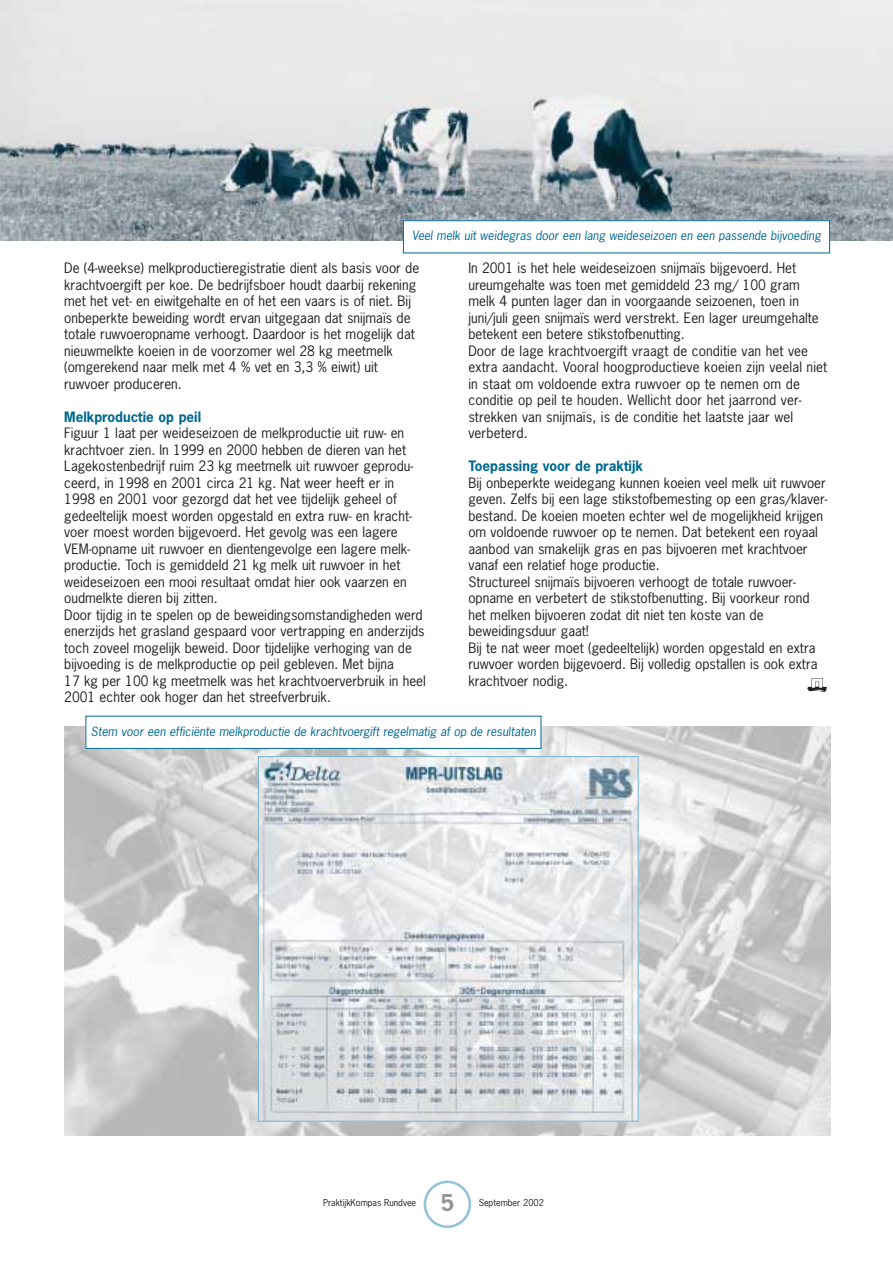
<style>
.page{position:relative;width:893px;height:1263px;background:#fff}
.page>*{position:absolute;margin:0;border:0;box-sizing:border-box;transform-origin:0 0}
.t1{font:700 21.75px "News Gothic";color:#939598}
.t2{font:13.5px/16.5px "News Gothic";color:#231f20}
.t3{font:700 13.5px "News Gothic";color:#00688f}
.t4{font:12px "News Gothic";color:#00688f}
.t5{font:9px "News Gothic";color:#231f20}
</style>
<div class="page">
<img style="left:64px;top:727px;width:766px;height:408px">
<img style="left:260px;top:758px;width:376px;height:362px">
<div style="left:258px;top:756px;width:380px;height:366px;border:1px solid #76b3ce"></div>
<svg style="left:807px;top:678px;width:20px;height:14px"></svg>
<svg style="left:423px;top:1181px;width:48px;height:47px"></svg>
<div style="left:86px;top:716px;width:455px;height:32px;background:#fff"></div>
<div style="left:85px;top:716px;width:456px;height:33px;border:1px solid #00688f"></div>
<img style="left:0;top:0;width:892px;height:240px">
<div style="left:403px;top:221px;width:426px;height:32px;background:#fff"></div>
<div style="left:403px;top:220px;width:427px;height:33px;border:1px solid #00688f"></div>
<p class="t4" style="left:412px;top:231px;width:412px">Veel melk uit weidegras door een lang weideseizoen en een passende bijvoeding</p>
<p class="t2" style="left:64px;top:261px;width:356px">De (4-weekse) melkproductieregistratie dient als basis voor de krachtvoergift per koe. De bedrijfsboer houdt daarbij rekening met het vet- en eiwitgehalte en of het een vaars is of niet. Bij onbeperkte beweiding wordt ervan uitgegaan dat snijmaïs de totale ruwvoeropname verhoogt. Daardoor is het mogelijk dat nieuwmelkte koeien in de voorzomer wel 28 kg meetmelk (omgerekend naar melk met 4 % vet en 3,3 % eiwit) uit ruwvoer produceren.</p>
<p class="t3" style="left:64px;top:411px;width:138px">Melkproductie op peil</p>
<p class="t2" style="left:64px;top:426px;width:363px">Figuur 1 laat per weideseizoen de melkproductie uit ruw- en krachtvoer zien. In 1999 en 2000 hebben de dieren van het Lagekostenbedrijf ruim 23 kg meetmelk uit ruwvoer geprodu&shy;ceerd, in 1998 en 2001 circa 21 kg. Nat weer heeft er in 1998 en 2001 voor gezorgd dat het vee tijdelijk geheel of gedeeltelijk moest worden opgestald en extra ruw- en kracht&shy;voer moest worden bijgevoerd. Het gevolg was een lagere VEM-opname uit ruwvoer en dientengevolge een lagere melk&shy;productie. Toch is gemiddeld 21 kg melk uit ruwvoer in het weideseizoen een mooi resultaat omdat hier ook vaarzen en oudmelkte dieren bij zitten.<br>Door tijdig in te spelen op de beweidingsomstandigheden werd enerzijds het grasland gespaard voor vertrapping en anderzijds toch zoveel mogelijk beweid. Door tijdelijke verhoging van de bijvoeding is de melkproductie op peil gebleven. Met bijna<br>17 kg per 100 kg meetmelk was het krachtvoerverbruik in heel 2001 echter ook hoger dan het streefverbruik.</p>
<p class="t2" style="left:468px;top:261px;width:360px">In 2001 is het hele weideseizoen snijmaïs bijgevoerd. Het ureumgehalte was toen met gemiddeld 23 mg/ 100 gram melk 4 punten lager dan in voorgaande seizoenen, toen in juni/juli geen snijmaïs werd verstrekt. Een lager ureumgehalte betekent een betere stikstofbenutting.<br>Door de lage krachtvoergift vraagt de conditie van het vee extra aandacht. Vooral hoogproductieve koeien zijn veelal niet in staat om voldoende extra ruwvoer op te nemen om de conditie op peil te houden. Wellicht door het jaarrond ver&shy;strekken van snijmaïs, is de conditie het laatste jaar wel verbeterd.</p>
<p class="t3" style="left:468px;top:461px;width:176px">Toepassing voor de praktijk</p>
<p class="t2" style="left:468px;top:476px;width:361px">Bij onbeperkte weidegang kunnen koeien veel melk uit ruwvoer geven. Zelfs bij een lage stikstofbemesting op een gras/klaver&shy;bestand. De koeien moeten echter wel de mogelijkheid krijgen om voldoende ruwvoer op te nemen. Dat betekent een royaal aanbod van smakelijk gras en pas bijvoeren met krachtvoer vanaf een relatief hoge productie.<br>Structureel snijmaïs bijvoeren verhoogt de totale ruwvoer&shy;opname en verbetert de stikstofbenutting. Bij voorkeur rond het melken bijvoeren zodat dit niet ten koste van de beweidingsduur gaat!<br>Bij te nat weer moet (gedeeltelijk) worden opgestald en extra ruwvoer worden bijgevoerd. Bij volledig opstallen is ook extra krachtvoer nodig.</p>
<p class="t4" style="left:91px;top:726px;width:448px">Stem voor een efficiënte melkproductie de krachtvoergift regelmatig af op de resultaten</p>
<h1 class="t1" style="left:440px;top:1194px;width:15px">5</h1>
<p class="t5" style="left:323px;top:1199px;width:95px">PraktijkKompas Rundvee</p>
<p class="t5" style="left:478px;top:1199px;width:67px">September 2002</p>
</div>
